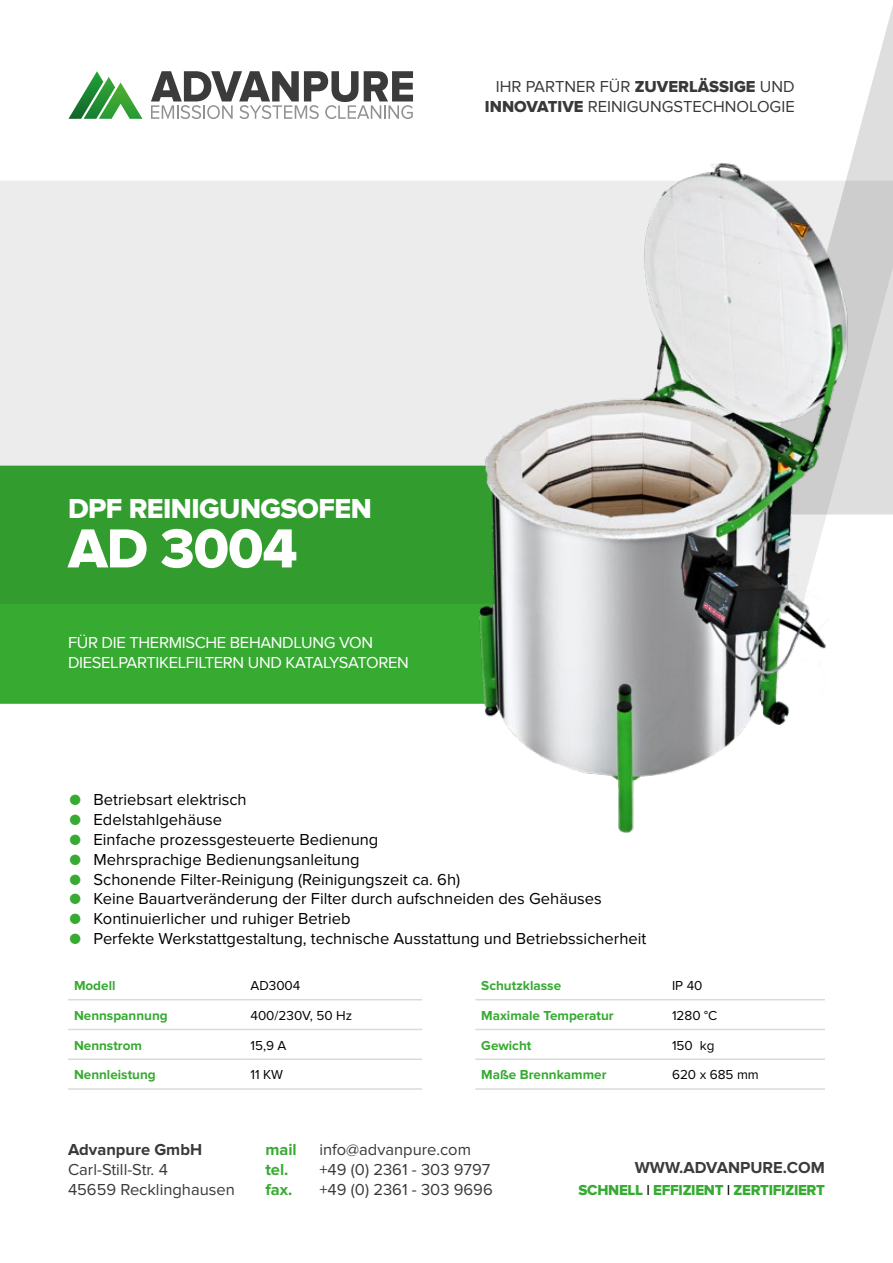
<style>
.page{position:relative;width:893px;height:1263px;background:#fff}
.page>*{position:absolute;margin:0;border:0;box-sizing:border-box;transform-origin:0 0}
.t1{font:57px "Proxima Nova Extrabld";letter-spacing:-.02em;color:#fff}
.t2{font:28.5px "Proxima Nova Extrabld";letter-spacing:-.02em;color:#fff}
.t3{font:16.5px "Proxima Nova";color:#000}
.t4{font:16.5px/19.8px "Proxima Nova";color:#393939;text-align:right}
.t5{font:16.5px/19.8px "Proxima Nova";letter-spacing:-.02em;color:#fff}
.t6{font:700 16.5px "Proxima Nova";color:#3b3b3b}
.t7{font:700 16.5px "Proxima Nova";color:#393939}
.t8{font:700 16.5px "Proxima Nova";color:#37aa32}
.t9{font:15px "Proxima Nova Extrabld";letter-spacing:-.02em;color:#37aa32}
.t10{font:700 13.5px "Proxima Nova";color:#37aa32}
.t11{font:13.5px "Proxima Nova";color:#000}
.s1{font-family:"Proxima Nova Extrabld"}
.s2{color:#37aa32}
.s3{font-family:"Proxima Nova";color:#000}
</style>
<div class="page">
<div style="left:0;top:181px;width:406px;height:285px;background:#ececec"></div>
<svg style="left:0;top:466px;width:406px;height:238px;background:#34a22f"></svg>
<svg style="left:863px;top:6px;width:30px;height:112px;fill:#e2e2e2"></svg>
<svg style="left:68px;top:71px;width:74px;height:48px"></svg>
<svg style="left:151px;top:71px;width:262px;height:48px"></svg>
<hr style="left:68px;top:999px;width:176px;height:1px;background:#d9dada">
<hr style="left:244px;top:999px;width:178px;height:1px;background:#d9dada">
<hr style="left:68px;top:1029px;width:176px;height:1px;background:#d9dada">
<hr style="left:244px;top:1029px;width:178px;height:1px;background:#d9dada">
<hr style="left:68px;top:1058px;width:176px;height:2px;background:#d9dada">
<hr style="left:244px;top:1058px;width:178px;height:2px;background:#d9dada">
<hr style="left:68px;top:1088px;width:176px;height:2px;background:#d9dada">
<hr style="left:244px;top:1088px;width:178px;height:2px;background:#d9dada">
<hr style="left:475px;top:999px;width:191px;height:1px;background:#d9dada">
<hr style="left:666px;top:999px;width:159px;height:1px;background:#d9dada">
<hr style="left:475px;top:1029px;width:191px;height:1px;background:#d9dada">
<hr style="left:666px;top:1029px;width:159px;height:1px;background:#d9dada">
<hr style="left:475px;top:1058px;width:191px;height:2px;background:#d9dada">
<hr style="left:666px;top:1058px;width:159px;height:2px;background:#d9dada">
<hr style="left:475px;top:1088px;width:191px;height:2px;background:#d9dada">
<hr style="left:666px;top:1088px;width:159px;height:2px;background:#d9dada">
<img style="left:406px;top:118px;width:487px;height:715px">
<p class="t4" style="left:485px;top:77px;width:311px">IHR PARTNER FÜR <span class="s1">ZUVERLÄSSIGE</span> UND<br><span class="s1">INNOVATIVE</span> REINIGUNGSTECHNOLOGIE</p>
<h2 class="t2" style="left:68px;top:492px;width:305px">DPF REINIGUNGSOFEN</h2>
<h1 class="t1" style="left:68px;top:516px;width:231px">AD 3004</h1>
<p class="t5" style="left:68px;top:633px;width:342px">FÜR DIE THERMISCHE BEHANDLUNG VON<br>DIESELPARTIKELFILTERN UND KATALYSATOREN</p>
<p class="t3" style="left:68px;top:790px;width:180px"><span class="s2">●</span> Betriebsart elektrisch</p>
<p class="t3" style="left:68px;top:810px;width:156px"><span class="s2">●</span> Edelstahlgehäuse</p>
<p class="t3" style="left:68px;top:830px;width:312px"><span class="s2">●</span> Einfache prozessgesteuerte Bedienung</p>
<p class="t3" style="left:68px;top:850px;width:293px"><span class="s2">●</span> Mehrsprachige Bedienungsanleitung</p>
<p class="t3" style="left:68px;top:870px;width:394px"><span class="s2">●</span> Schonende Filter-Reinigung (Reinigungszeit ca. 6h)</p>
<p class="t3" style="left:68px;top:889px;width:535px"><span class="s2">●</span> Keine Bauartveränderung der Filter durch aufschneiden des Gehäuses</p>
<p class="t3" style="left:68px;top:909px;width:284px"><span class="s2">●</span> Kontinuierlicher und ruhiger Betrieb</p>
<p class="t3" style="left:68px;top:929px;width:580px"><span class="s2">●</span> Perfekte Werkstattgestaltung, technische Ausstattung und Betriebssicherheit</p>
<p class="t10" style="left:74px;top:978px;width:43px">Modell</p>
<p class="t11" style="left:250px;top:978px;width:51px">AD3004</p>
<p class="t10" style="left:481px;top:978px;width:81px">Schutzklasse</p>
<p class="t11" style="left:672px;top:978px;width:32px">IP 40</p>
<p class="t10" style="left:74px;top:1008px;width:95px">Nennspannung</p>
<p class="t11" style="left:250px;top:1008px;width:103px">400/230V, 50 Hz</p>
<p class="t10" style="left:481px;top:1008px;width:134px">Maximale Temperatur</p>
<p class="t11" style="left:672px;top:1008px;width:47px">1280 °C</p>
<p class="t10" style="left:74px;top:1037px;width:70px">Nennstrom</p>
<p class="t11" style="left:250px;top:1037px;width:37px">15,9 A</p>
<p class="t10" style="left:481px;top:1037px;width:52px">Gewicht</p>
<p class="t11" style="left:672px;top:1037px;width:44px">150 kg</p>
<p class="t10" style="left:74px;top:1067px;width:83px">Nennleistung</p>
<p class="t11" style="left:250px;top:1067px;width:34px">11 KW</p>
<p class="t10" style="left:481px;top:1067px;width:127px">Maße Brennkammer</p>
<p class="t11" style="left:672px;top:1067px;width:88px">620 x 685 mm</p>
<p class="t7" style="left:68px;top:1140px;width:136px">Advanpure GmbH</p>
<p class="t4" style="left:68px;top:1160px;width:168px;text-align:left">Carl-Still-Str. 4<br>45659 Recklinghausen</p>
<p class="t8" style="left:265px;top:1140px;width:33px">mail</p>
<p class="t4" style="left:319px;top:1140px;width:153px">info@advanpure.com</p>
<p class="t8" style="left:265px;top:1160px;width:25px">tel.</p>
<p class="t4" style="left:319px;top:1160px;width:172px">+49 (0) 2361 - 303 9797</p>
<p class="t8" style="left:265px;top:1180px;width:28px">fax.</p>
<p class="t4" style="left:319px;top:1180px;width:175px">+49 (0) 2361 - 303 9696</p>
<p class="t6" style="left:635px;top:1158px;width:192px">WWW.ADVANPURE.COM</p>
<p class="t9" style="left:578px;top:1181px;width:248px">SCHNELL <span class="s3">I</span> EFFIZIENT <span class="s3">I</span> ZERTIFIZIERT</p>
</div>
